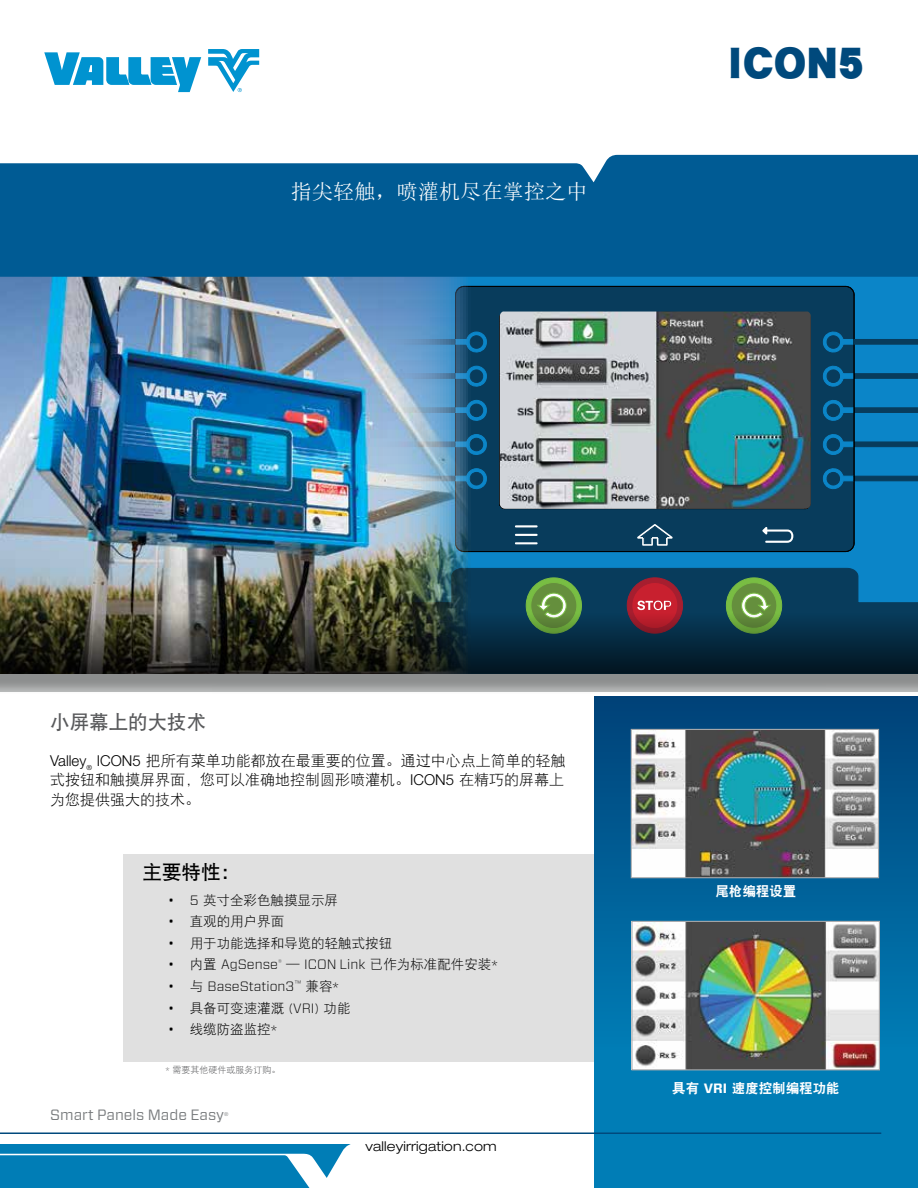
<style>
.page{position:relative;width:918px;height:1188px;background:#fff}
.page>*{position:absolute;margin:0;border:0;box-sizing:border-box;transform-origin:0 0}
.t1{font:48px "DFP Hei W12";color:#00497c}
.t2{font:21px "Sim Sun";letter-spacing:.01em;color:#fff}
.t3{font:19.5px "DFP Hei W7";color:#58595b}
.t4{font:19.5px "DFP Hei W7";color:#000}
.t5{font:15px/19.5px "DFP Hei W3";color:#000;text-align:justify}
.t6{font:15px "Forza";color:#787b7d}
.t7{font:13.5px "DFP Hei W3";color:#000}
.t8{font:300 13.5px "Forza";color:#000}
.t9{font:300 expanded 13.5px "Helvetica Neue LT Pro";letter-spacing:.01em;color:#000}
.t10{font:13.5px "DFP Hei W9";color:#fff}
.t11{font:9px "DFP Hei W3";color:#58595b}
.t12{font:300 5.4px "Helvetica Neue LT Pro";color:#787b7d}
.s1{font-family:"Helvetica Neue LT Pro";font-weight:300}
.s2{font-family:"Forza";font-weight:300}
.s3{font-family:"DFP Hei W3";font-weight:400}
.s4{font-family:"Forza";font-weight:700}
</style>
<div class="page">
<svg style="left:0;top:1144px;width:351px;height:44px;background:#1f8dbf"></svg>
<div style="left:594px;top:696px;width:324px;height:492px;background:#007db6"></div>
<svg style="left:594px;top:696px;width:324px;height:295px;background:#00588f"></svg>
<div style="left:0;top:281px;width:918px;height:414px;background:#000;opacity:.26"></div>
<img style="left:0;top:277px;width:215px;height:336px">
<img style="left:215px;top:277px;width:116px;height:325px">
<svg style="left:215px;top:602px;width:116px;height:11px"></svg>
<img style="left:336px;top:277px;width:46px;height:336px">
<hr style="left:215px;top:407px;width:117px;height:1px;background:#000">
<hr style="left:215px;top:412px;width:117px;height:1px;background:#000">
<hr style="left:215px;top:344px;width:117px;height:1px;background:#000">
<hr style="left:215px;top:373px;width:117px;height:1px;background:#000">
<hr style="left:215px;top:378px;width:117px;height:1px;background:#000">
<hr style="left:331px;top:344px;width:1px;height:30px;background:#000">
<hr style="left:331px;top:378px;width:1px;height:30px;background:#000">
<hr style="left:331px;top:412px;width:1px;height:30px;background:#000">
<svg style="left:331px;top:447px;width:1px;height:29px"></svg>
<svg style="left:215px;top:339px;width:117px;height:5px"></svg>
<svg style="left:215px;top:374px;width:117px;height:4px"></svg>
<svg style="left:215px;top:408px;width:117px;height:4px"></svg>
<svg style="left:215px;top:442px;width:117px;height:5px"></svg>
<svg style="left:215px;top:476px;width:117px;height:5px"></svg>
<img style="left:382px;top:277px;width:536px;height:336px">
<img style="left:500px;top:312px;width:306px;height:197px">
<svg style="left:0;top:613px;width:918px;height:60px;background:#1f2d2e"></svg>
<div style="left:123px;top:854px;width:471px;height:208px;background:#e0e0e0"></div>
<svg style="left:208px;top:49px;width:51px;height:43px"></svg>
<svg style="left:44px;top:52px;width:157px;height:40px"></svg>
<div style="left:0;top:155px;width:918px;height:122px;background:#005b94"></div>
<img style="left:633px;top:731px;width:244px;height:145px">
<div style="left:631px;top:729px;width:248px;height:149px;border:1px solid #a7a9ac"></div>
<img style="left:633px;top:923px;width:245px;height:145px">
<div style="left:631px;top:921px;width:249px;height:149px;border:1px solid #a7a9ac"></div>
<hr style="left:0;top:1132px;width:881px;height:2px;background:#00497c">
<h2 class="t2" style="left:291px;top:181px;width:298px">指尖轻触，喷灌机尽在掌控之中</h2>
<h1 class="t1" style="left:727px;top:36px;width:138px">ICON5</h1>
<h3 class="t3" style="left:50px;top:711px;width:157px">小屏幕上的大技术</h3>
<p class="t5" style="left:50px;top:751px;width:517px"><span class="s1">Valley</span><sub>®</sub> <span class="s1">ICON5</span> 把所有菜单功能都放在最重要的位置。通过中心点上简单的轻触式按钮和触摸屏界面，您可以准确地控制圆形喷灌机。<span class="s1">ICON5</span> 在精巧的屏幕上为您提供强大的技术。</p>
<h3 class="t4" style="left:143px;top:862px;width:99px">主要特性：</h3>
<p class="t7" style="left:168px;top:892px;width:171px"><span class="s2">• 5</span> 英寸全彩色触摸显示屏</p>
<p class="t7" style="left:168px;top:914px;width:118px"><span class="s2">•</span> 直观的用户界面</p>
<p class="t7" style="left:168px;top:936px;width:226px"><span class="s2">•</span> 用于功能选择和导览的轻触式按钮</p>
<p class="t8" style="left:168px;top:955px;width:331px">• <span class="s3">内置</span> AgSense<sup>®</sup> <span class="s3">—</span> ICON Link <span class="s3">已作为标准配件安装*</span></p>
<p class="t8" style="left:168px;top:977px;width:172px">• <span class="s3">与</span> BaseStation3<sup>™</sup> <span class="s3">兼容*</span></p>
<p class="t7" style="left:168px;top:1000px;width:184px"><span class="s2">•</span> 具备可变速灌溉 (<span class="s2">VRI</span>) 功能</p>
<p class="t7" style="left:168px;top:1022px;width:110px"><span class="s2">•</span> 线缆防盗监控*</p>
<p class="t11" style="left:165px;top:1065px;width:117px">* 需要其他硬件或服务订购。</p>
<p class="t6" style="left:50px;top:1105px;width:175px">Smart Panels Made Easy</p>
<p class="t12" style="left:224px;top:1111px;width:6px">®</p>
<p class="t9" style="left:366px;top:1138px;width:133px">valleyirrigation.com</p>
<p class="t10" style="left:715px;top:884px;width:82px">尾枪编程设置</p>
<p class="t10" style="left:672px;top:1081px;width:169px">具有 <span class="s4">VRI</span> 速度控制编程功能</p>
</div>
